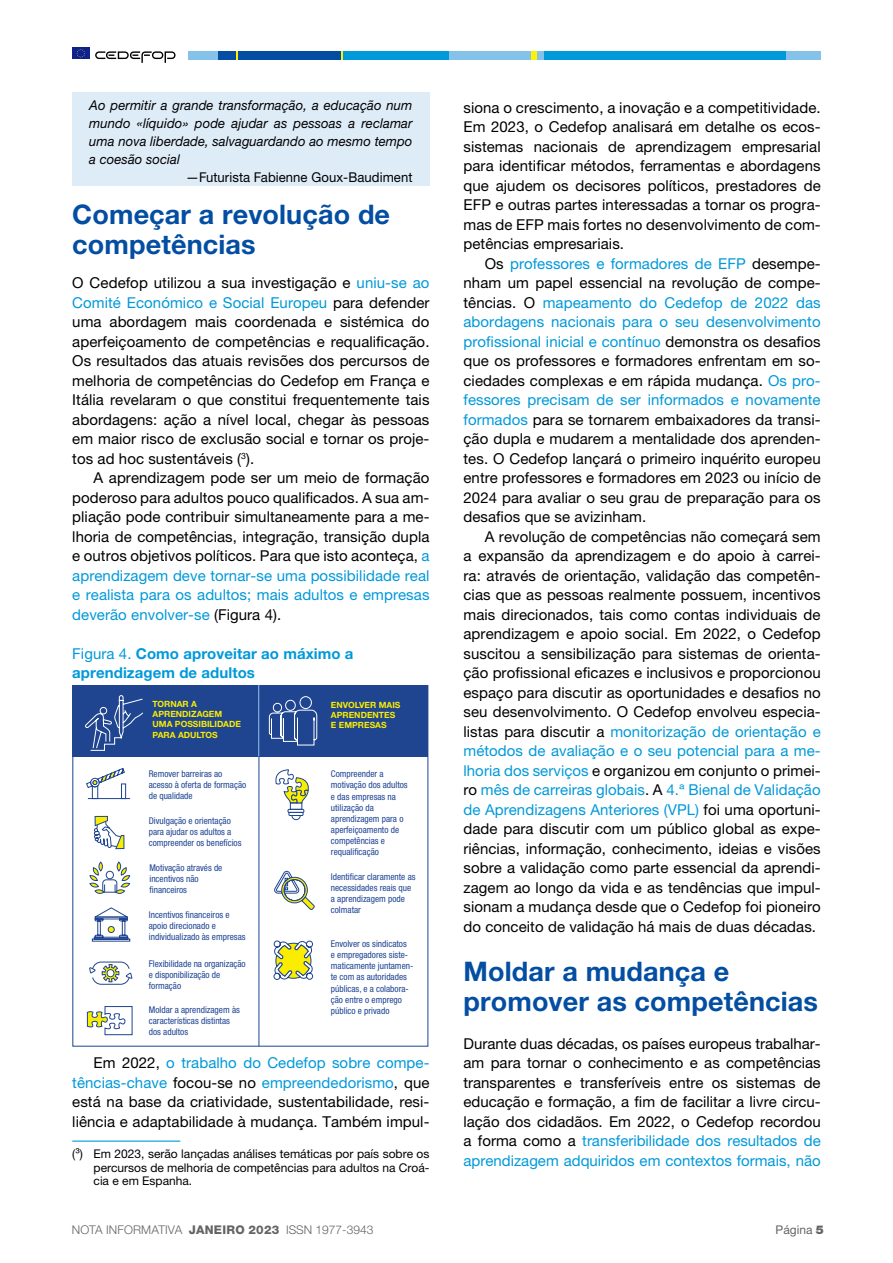
<style>
.page{position:relative;width:893px;height:1263px;background:#fff}
.page>*{position:absolute;margin:0;border:0;box-sizing:border-box;transform-origin:0 0}
.t1{font:700 27px/30px "Helvetica Neue LTW1 G";letter-spacing:.005em;color:#034ea2}
.t2{font:15px/19.5px "Helvetica Neue LTW1 G";letter-spacing:.005em;color:#000;text-align:justify}
.t3{font:700 15px/19.5px "Helvetica Neue LTW1 G";letter-spacing:.005em;color:#0099da}
.t4{font:italic 13.5px "Helvetica Neue LTW1 G";letter-spacing:.005em;color:#000}
.t5{font:13.5px "Helvetica Neue LTW1 G";letter-spacing:.005em;color:#000}
.t6{font:12px/13.5px "Helvetica Neue LTW1 G";color:#000;text-align:justify}
.t7{font:300 12px "Helvetica Neue LTW1 G";color:#636466}
.t8{font:12px "Helvetica Neue LTW1 G";color:#636466}
.t9{font:condensed 9.3px/11.1px "Helvetica Neue LTW1 G";color:#1e4493}
.t10{font:700 8.55px/10.4px "Helvetica Neue LTW1 G";color:#fbed00}
.s1{font-style:italic}
.s2{color:#0099da}
.s3{font-weight:400}
.s4{font-weight:800}
.s5{font-weight:900}
</style>
<div class="page">
<div style="left:188px;top:51px;width:31px;height:9px;background:#84c2ea"></div>
<div style="left:343px;top:51px;width:106px;height:9px;background:#0099da"></div>
<div style="left:449px;top:51px;width:82px;height:9px;background:#84c2ea"></div>
<div style="left:531px;top:51px;width:6px;height:9px;background:#fff200"></div>
<div style="left:543px;top:51px;width:243px;height:9px;background:#0099da"></div>
<div style="left:537px;top:51px;width:6px;height:9px;background:#84c2ea"></div>
<div style="left:219px;top:51px;width:18px;height:9px;background:#034ea2"></div>
<svg style="left:237px;top:51px;width:2px;height:9px"></svg>
<svg style="left:341px;top:51px;width:2px;height:9px"></svg>
<div style="left:239px;top:51px;width:102px;height:9px;background:#034ea2"></div>
<div style="left:786px;top:51px;width:35px;height:9px;background:#84c2ea"></div>
<div style="left:72px;top:48px;width:17px;height:11px;background:#0f218c"></div>
<svg style="left:77px;top:49px;width:8px;height:9px"></svg>
<svg style="left:95px;top:51px;width:81px;height:12px"></svg>
<div style="left:72px;top:92px;width:357px;height:75px;background:#deecf8"></div>
<div style="left:72px;top:164px;width:357px;height:22px;background:#deecf8"></div>
<hr style="left:72px;top:1140px;width:108px;height:2px;background:#0099da">
<svg style="left:72px;top:757px;width:356px;height:289px"></svg>
<div style="left:72px;top:685px;width:356px;height:72px;background:#1f4490"></div>
<svg style="left:85px;top:695px;width:232px;height:56px"></svg>
<hr style="left:259px;top:756px;width:1px;height:290px;background:#1e4493">
<hr style="left:258px;top:685px;width:1px;height:71px;background:#90c8ed">
<svg style="left:87px;top:1006px;width:46px;height:29px"></svg>
<svg style="left:86px;top:767px;width:229px;height:218px"></svg>
<p class="t4" style="left:89px;top:96px;width:325px">Ao permitir a grande transformação, a educação num</p>
<p class="t4" style="left:89px;top:114px;width:325px">mundo «líquido» pode ajudar as pessoas a reclamar</p>
<p class="t4" style="left:89px;top:132px;width:325px">uma nova liberdade, salvaguardando ao mesmo tempo</p>
<p class="t4" style="left:89px;top:150px;width:92px">a coesão social</p>
<p class="t5" style="left:186px;top:168px;width:228px"><span class="s1">—</span>Futurista Fabienne Goux-Baudiment</p>
<h1 class="t1" style="left:72px;top:200px;width:319px">Começar a revolução de competências</h1>
<p class="t2" style="left:72px;top:273px;width:359px">O Cedefop utilizou a sua investigação e <span class="s2">uniu-se ao Comité Económico e Social Europeu</span> para defender uma abordagem mais coordenada e sistémica do aperfeiçoamento de competências e requalificação.<br>Os resultados das atuais revisões dos percursos de melhoria de competências do Cedefop em França e Itália revelaram o que constitui frequentemente tais abordagens: ação a nível local, chegar às pessoas em maior risco de exclusão social e tornar os proje&shy;tos ad hoc sustentáveis (<sup>3</sup>).</p>
<p class="t2" style="left:72px;top:468px;width:359px;text-indent:21px">A aprendizagem pode ser um meio de formação poderoso para adultos pouco qualificados. A sua am&shy;pliação pode contribuir simultaneamente para a me&shy;lhoria de competências, integração, transição dupla e outros objetivos políticos. Para que isto aconteça, <span class="s2">a aprendizagem deve tornar-se uma possibilidade real e realista para os adultos; mais adultos e empresas deverão envolver-se</span> (Figura 4).</p>
<p class="t3" style="left:72px;top:643px;width:283px"><span class="s3">Figura 4.</span> Como aproveitar ao máximo a aprendizagem de adultos</p>
<p class="t2" style="left:463px;top:97px;width:359px">siona o crescimento, a inovação e a competitividade.<br>Em 2023, o Cedefop analisará em detalhe os ecos&shy;sistemas nacionais de aprendizagem empresarial para identificar métodos, ferramentas e abordagens que ajudem os decisores políticos, prestadores de EFP e outras partes interessadas a tornar os progra&shy;mas de EFP mais fortes no desenvolvimento de com&shy;petências empresariais.</p>
<p class="t2" style="left:463px;top:253px;width:359px;text-indent:21px">Os <span class="s2">professores e formadores de EFP</span> desempe&shy;nham um papel essencial na revolução de compe&shy;tências. O <span class="s2">mapeamento do Cedefop de 2022 das abordagens nacionais para o seu desenvolvimento profissional inicial e contínuo</span> demonstra os desafios que os professores e formadores enfrentam em so&shy;ciedades complexas e em rápida mudança. <span class="s2">Os pro&shy;fessores precisam de ser informados e novamente formados</span> para se tornarem embaixadores da transi&shy;ção dupla e mudarem a mentalidade dos aprenden&shy;tes. O Cedefop lançará o primeiro inquérito europeu entre professores e formadores em 2023 ou início de 2024 para avaliar o seu grau de preparação para os desafios que se avizinham.</p>
<p class="t2" style="left:463px;top:526px;width:359px;text-indent:21px">A revolução de competências não começará sem a expansão da aprendizagem e do apoio à carrei&shy;ra: através de orientação, validação das competên&shy;cias que as pessoas realmente possuem, incentivos mais direcionados, tais como contas individuais de aprendizagem e apoio social. Em 2022, o Cedefop suscitou a sensibilização para sistemas de orienta&shy;ção profissional eficazes e inclusivos e proporcionou espaço para discutir as oportunidades e desafios no seu desenvolvimento. O Cedefop envolveu especia&shy;listas para discutir a <span class="s2">monitorização de orientação e métodos de avaliação e o seu potencial para a me&shy;lhoria dos serviços</span> e organizou em conjunto o primei&shy;ro <span class="s2">mês de carreiras globais</span>. A <span class="s2">4.ª Bienal de Validação de Aprendizagens Anteriores (VPL)</span> foi uma oportuni&shy;dade para discutir com um público global as expe&shy;riências, informação, conhecimento, ideias e visões sobre a validação como parte essencial da aprendi&shy;zagem ao longo da vida e as tendências que impul&shy;sionam a mudança desde que o Cedefop foi pioneiro do conceito de validação há mais de duas décadas.</p>
<h1 class="t1" style="left:463px;top:956px;width:356px">Moldar a mudança e promover as competências</h1>
<p class="t2" style="left:463px;top:1033px;width:359px">Durante duas décadas, os países europeus trabalhar&shy;am para tornar o conhecimento e as competências transparentes e transferíveis entre os sistemas de educação e formação, a fim de facilitar a livre circu&shy;lação dos cidadãos. Em 2022, o Cedefop recordou a forma como a <span class="s2">transferibilidade dos resultados de aprendizagem adquiridos em contextos formais, não</span></p>
<p class="t10" style="left:153px;top:699px;width:90px">TORNAR A<br>APRENDIZAGEM<br>UMA POSSIBILIDADE<br>PARA ADULTOS</p>
<p class="t10" style="left:331px;top:699px;width:71px">ENVOLVER MAIS<br>APRENDENTES<br>E EMPRESAS</p>
<p class="t9" style="left:149px;top:768px;width:99px">Remover barreiras ao acesso à oferta de formação de qualidade</p>
<p class="t9" style="left:149px;top:815px;width:94px">Divulgação e orientação para ajudar os adultos a compreender os benefícios</p>
<p class="t9" style="left:149px;top:862px;width:74px">Motivação através de incentivos não financeiros</p>
<p class="t9" style="left:331px;top:768px;width:78px">Compreender a motivação dos adultos e das empresas na utilização da aprendizagem para o aperfeiçoamento de competências e requalificação</p>
<p class="t9" style="left:331px;top:871px;width:86px">Identificar claramente as necessidades reais que a aprendizagem pode colmatar</p>
<p class="t9" style="left:331px;top:938px;width:84px">Envolver os sindicatos<br>e empregadores siste&shy;maticamente juntamen&shy;te com as autoridades públicas, e a colabora&shy;ção entre o emprego público e privado</p>
<p class="t9" style="left:149px;top:909px;width:98px">Incentivos financeiros e apoio direcionado e individualizado às empresas</p>
<p class="t9" style="left:149px;top:958px;width:98px">Flexibilidade na organização e disponibilização de formação</p>
<p class="t9" style="left:149px;top:1004px;width:93px">Moldar a aprendizagem às características distintas dos adultos</p>
<p class="t2" style="left:72px;top:1053px;width:359px;text-indent:21px">Em 2022, <span class="s2">o trabalho do Cedefop sobre compe&shy;tências-chave</span> focou-se no <span class="s2">empreendedorismo</span>, que está na base da criatividade, sustentabilidade, resi&shy;liência e adaptabilidade à mudança. Também impul-</p>
<p class="t6" style="left:94px;top:1147px;width:337px;text-indent:-21px">(³) Em 2023, serão lançadas análises temáticas por país sobre os percursos de melhoria de competências para adultos na Croá&shy;cia e em Espanha.</p>
<p class="t7" style="left:72px;top:1223px;width:303px">NOTA INFORMATIVA <span class="s4">JANEIRO 2023</span> ISSN 1977-3943</p>
<p class="t8" style="left:776px;top:1223px;width:50px">Página <span class="s5">5</span></p>
</div>
